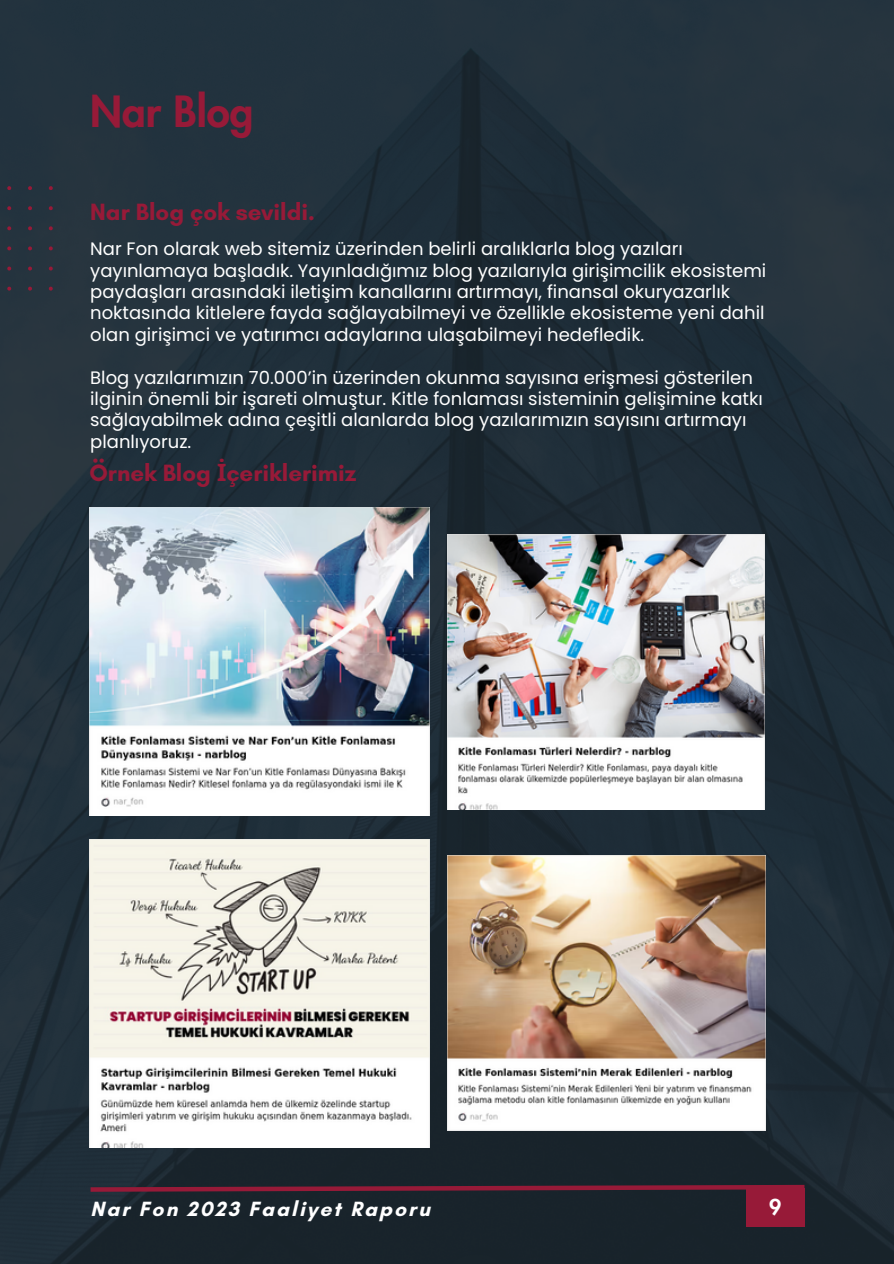
<style>
.page{position:relative;width:894px;height:1264px;background:#fff}
.page>*{position:absolute;margin:0;border:0;box-sizing:border-box;transform-origin:0 0}
.t1{font:800 42px "Futura LT Pro";color:#971a38}
.t2{font:700 24px "Glacial Indifference";color:#971a38}
.t3{font:700 21px "Glacial Indifference";letter-spacing:.1em;color:#fff}
.t4{font:800 21px "Futura LT Pro";color:#fff}
.t5{font:18px/21.3px "Poppins";color:#fff}
.s1{font-family:"Noto Sans"}
</style>
<div class="page">
<img style="left:0;top:0;width:893px;height:1263px">
<div style="left:0;top:186px;width:53px;height:104px;background:#25333e"></div>
<img style="left:448px;top:534px;width:316px;height:276px">
<img style="left:448px;top:855px;width:316px;height:275px">
<img style="left:89px;top:839px;width:340px;height:308px">
<img style="left:89px;top:507px;width:340px;height:308px">
<svg style="left:86px;top:1182px;width:722px;height:11px"></svg>
<div style="left:746px;top:1188px;width:58px;height:38px;background:#971a38"></div>
<h2 class="t1" style="left:90px;top:93px;width:165px">Nar Blog</h2>
<p class="t2" style="left:90px;top:197px;width:226px">Nar Blog çok sevildi.</p>
<h1 class="t5" style="left:90px;top:238px;width:677px">Nar Fon olarak web sitemiz üzerinden belirli aralıklarla blog yazıları yayınlamaya başladık. Yayınladığımız blog yazılarıyla girişimcilik ekosistemi paydaşları arasındaki iletişim kanallarını artırmayı, finansal okuryazarlık noktasında kitlelere fayda sağlayabilmeyi ve özellikle ekosisteme yeni dahil olan girişimci ve yatırımcı adaylarına ulaşabilmeyi hedefledik.</h1>
<p class="t5" style="left:90px;top:366px;width:674px">Blog yazılarımızın 70.000’in üzerinden okunma sayısına erişmesi gösterilen ilginin önemli bir işareti olmuştur. Kitle fonlaması sisteminin gelişimine katkı sağlayabilmek adına çeşitli alanlarda blog yazılarımızın sayısını artırmayı planlıyoruz.</p>
<p class="t2" style="left:89px;top:458px;width:269px">Örnek Blog <span class="s1">İ</span>çeriklerimiz</p>
<p class="t3" style="left:90px;top:1195px;width:341px">Nar Fon 2023 Faaliyet Raporu</p>
<h2 class="t4" style="left:769px;top:1197px;width:14px">9</h2>
</div>
